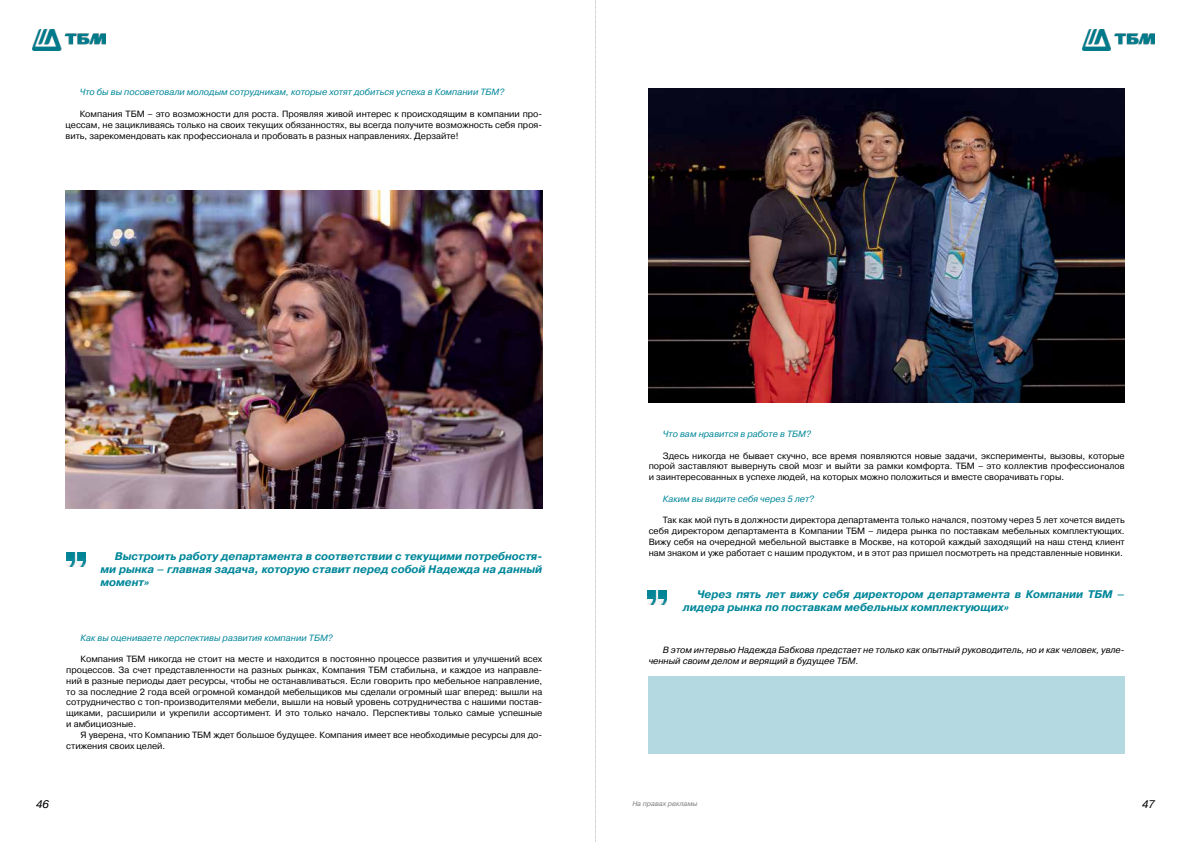
<style>
.page{position:relative;width:1191px;height:842px;background:#fff}
.page>*{position:absolute;margin:0;border:0;box-sizing:border-box;transform-origin:0 0}
.t1{font:italic 700 11px/13.2px "Pragmatica C";color:#00879a;text-align:justify}
.t2{font:italic 11px "Pragmatica C";color:#000}
.t3{font:9px/10.8px "Pragmatica C";color:#000;text-align:justify}
.t4{font:italic 9px "Pragmatica C";color:#00879a}
.t5{font:italic 9px/10.8px "Pragmatica C";color:#000}
.t6{font:italic 7px "Pragmatica C";color:#7e7d82}
</style>
<div class="page">
<svg style="left:595px;top:0;width:1px;height:842px"></svg>
<img style="left:1082px;top:29px;width:73px;height:22px">
<img style="left:32px;top:29px;width:73px;height:22px">
<img style="left:65px;top:191px;width:477px;height:318px">
<img style="left:648px;top:89px;width:476px;height:314px">
<div style="left:648px;top:676px;width:476px;height:77px;background:#b4d9e0"></div>
<img style="left:648px;top:591px;width:19px;height:14px">
<img style="left:66px;top:552px;width:19px;height:14px">
<p class="t4" style="left:80px;top:87px;width:426px">Что бы вы посоветовали молодым сотрудникам, которые хотят добиться успеха в Компании ТБМ?</p>
<p class="t3" style="left:65px;top:109px;width:478px;text-indent:14px">Компания ТБМ – это возможности для роста. Проявляя живой интерес к происходящим в компании про&shy;цессам, не зацикливаясь только на своих текущих обязанностях, вы всегда получите возможность себя проя&shy;вить, зарекомендовать как профессионала и пробовать в разных направлениях. Дерзайте!</p>
<p class="t1" style="left:101px;top:549px;width:443px;text-indent:14px">Выстроить работу департамента в соответствии с текущими потребностя&shy;ми рынка – главная задача, которую ставит перед собой Надежда на данный момент»</p>
<p class="t4" style="left:80px;top:632px;width:254px">Как вы оцениваете перспективы развития компании ТБМ?</p>
<p class="t3" style="left:66px;top:654px;width:477px;text-indent:14px">Компания ТБМ никогда не стоит на месте и находится в постоянно процессе развития и улучшений всех процессов. За счет представленности на разных рынках, Компания ТБМ стабильна, и каждое из направле&shy;ний в разные периоды дает ресурсы, чтобы не останавливаться. Если говорить про мебельное направление, то за последние 2 года всей огромной командой мебельщиков мы сделали огромный шаг вперед: вышли на сотрудничество с топ-производителями мебели, вышли на новый уровень сотрудничества с нашими постав&shy;щиками, расширили и укрепили ассортимент. И это только начало. Перспективы только самые успешные и амбициозные.</p>
<p class="t3" style="left:66px;top:729px;width:477px;text-indent:14px">Я уверена, что Компанию ТБМ ждет большое будущее. Компания имеет все необходимые ресурсы для до&shy;стижения своих целей.</p>
<p class="t4" style="left:663px;top:429px;width:150px">Что вам нравится в работе в ТБМ?</p>
<p class="t3" style="left:648px;top:450px;width:477px;text-indent:14px">Здесь никогда не бывает скучно, все время появляются новые задачи, эксперименты, вызовы, которые порой заставляют вывернуть свой мозг и выйти за рамки комфорта. ТБМ – это коллектив профессионалов и заинтересованных в успехе людей, на которых можно положиться и вместе сворачивать горы.</p>
<p class="t4" style="left:663px;top:494px;width:153px">Каким вы видите себя через 5 лет?</p>
<p class="t3" style="left:648px;top:515px;width:477px;text-indent:14px">Так как мой путь в должности директора департамента только начался, поэтому через 5 лет хочется видеть себя директором департамента в Компании ТБМ – лидера рынка по поставкам мебельных комплектующих.<br>Вижу себя на очередной мебельной выставке в Москве, на которой каждый заходящий на наш стенд клиент нам знаком и уже работает с нашим продуктом, и в этот раз пришел посмотреть на представленные новинки.</p>
<p class="t1" style="left:683px;top:587px;width:443px;text-indent:14px">Через пять лет вижу себя директором департамента в Компании ТБМ – лидера рынка по поставкам мебельных комплектующих»</p>
<p class="t5" style="left:648px;top:644px;width:477px;text-indent:14px">В этом интервью Надежда Бабкова предстает не только как опытный руководитель, но и как человек, увле&shy;ченный своим делом и верящий в будущее ТБМ.</p>
<p class="t2" style="left:36px;top:798px;width:14px">46</p>
<p class="t6" style="left:632px;top:800px;width:67px">На правах рекламы</p>
<p class="t2" style="left:1142px;top:798px;width:14px">47</p>
</div>
